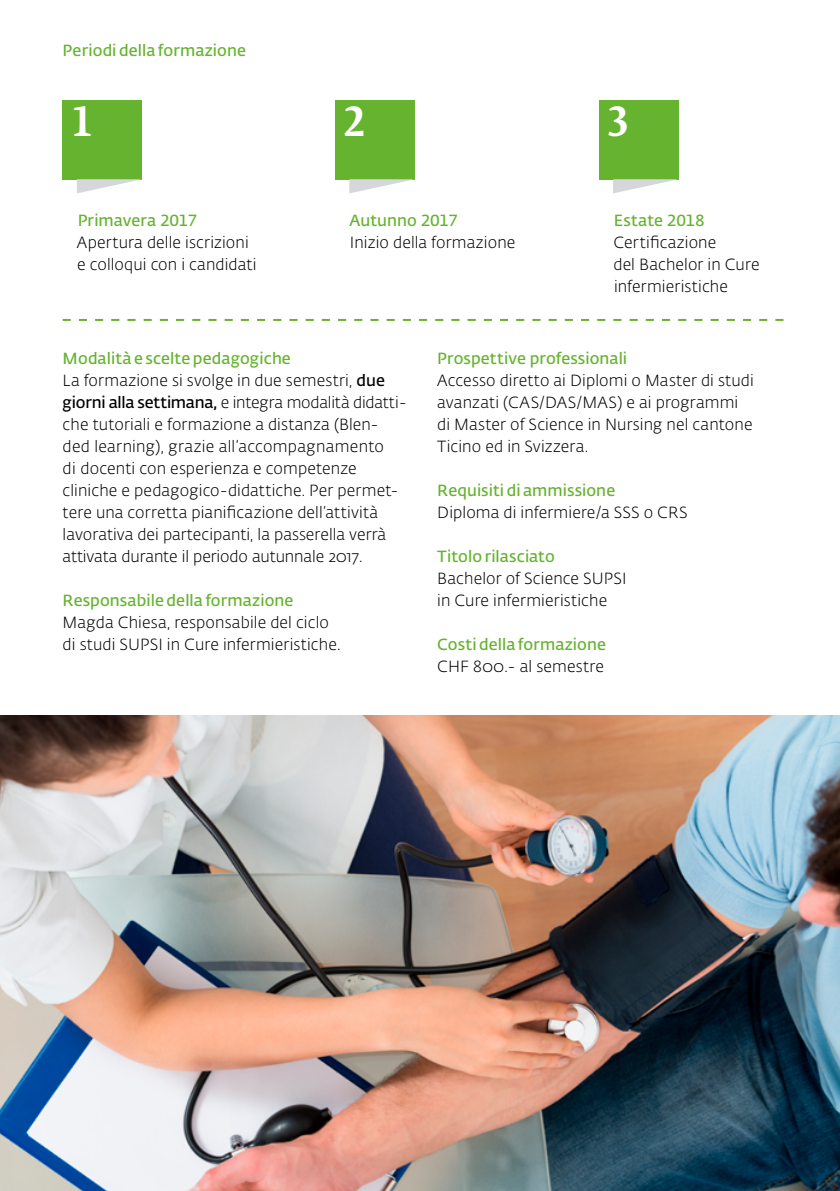
<style>
.page{position:relative;width:840px;height:1191px;background:#fff}
.page>*{position:absolute;margin:0;border:0;box-sizing:border-box;transform-origin:0 0}
.t1{font:500 40px "SUPSI Fedra Serif";color:#fff}
.t2{font:300 16px/22px "SUPSI Fedra Sans";letter-spacing:.005em;color:#000}
.t3{font:600 16px "SUPSI Fedra Sans";letter-spacing:.005em;color:#65b32e}
.s1{font-weight:600;color:#65b32e}
.s2{font-weight:600}
</style>
<div class="page">
<div style="left:63px;top:100px;width:79px;height:79px;background:#65b32e"></div>
<div style="left:335px;top:100px;width:79px;height:79px;background:#65b32e"></div>
<div style="left:598px;top:100px;width:80px;height:79px;background:#65b32e"></div>
<svg style="left:77px;top:179px;width:65px;height:14px"></svg>
<svg style="left:349px;top:179px;width:65px;height:14px"></svg>
<svg style="left:612px;top:179px;width:66px;height:14px"></svg>
<svg style="left:63px;top:319px;width:720px;height:2px"></svg>
<img style="left:0;top:716px;width:839px;height:475px">
<p class="t3" style="left:63px;top:38px;width:185px">Periodi della formazione</p>
<h1 class="t1" style="left:70px;top:99px;width:25px">1</h1>
<h1 class="t1" style="left:342px;top:99px;width:25px">2</h1>
<h1 class="t1" style="left:606px;top:99px;width:25px">3</h1>
<p class="t3" style="left:78px;top:209px;width:121px">Primavera 2017</p>
<p class="t2" style="left:77px;top:231px;width:181px">Apertura delle iscrizioni e colloqui con i candidati</p>
<p class="t3" style="left:349px;top:209px;width:110px">Autunno 2017</p>
<p class="t2" style="left:350px;top:231px;width:167px">Inizio della formazione</p>
<p class="t3" style="left:613px;top:209px;width:92px">Estate 2018</p>
<p class="t2" style="left:613px;top:231px;width:147px">Certificazione<br>del Bachelor in Cure infermieristiche</p>
<p class="t2" style="left:63px;top:347px;width:346px"><span class="s1">Modalità e scelte pedagogiche<br></span>La formazione si svolge in due semestri, <span class="s2">due giorni alla settimana,</span> e integra modalità didatti&shy;che tutoriali e formazione a distanza (Blen&shy;ded learning), grazie all’accompagnamento<br>di docenti con esperienza e competenze cliniche e pedagogico-didattiche. Per permet&shy;tere una corretta pianificazione dell’attività lavorativa dei partecipanti, la passerella verrà attivata durante il periodo autunnale 2017.</p>
<p class="t3" style="left:63px;top:588px;width:232px">Responsabile della formazione</p>
<p class="t2" style="left:63px;top:611px;width:279px">Magda Chiesa, responsabile del ciclo di studi SUPSI in Cure infermieristiche.</p>
<p class="t3" style="left:437px;top:346px;width:191px">Prospettive professionali</p>
<p class="t2" style="left:437px;top:369px;width:318px">Accesso diretto ai Diplomi o Master di studi avanzati (CAS/DAS/MAS) e ai programmi di Master of Science in Nursing nel cantone Ticino ed in Svizzera.</p>
<p class="t3" style="left:437px;top:478px;width:179px">Requisiti di ammissione</p>
<p class="t2" style="left:437px;top:501px;width:252px">Diploma di infermiere/a SSS o CRS</p>
<p class="t3" style="left:437px;top:544px;width:119px">Titolo rilasciato</p>
<p class="t2" style="left:437px;top:567px;width:191px">Bachelor of Science SUPSI in Cure infermieristiche</p>
<p class="t3" style="left:437px;top:632px;width:170px">Costi della formazione</p>
<p class="t2" style="left:437px;top:655px;width:168px">CHF 800.- al semestre</p>
</div>
